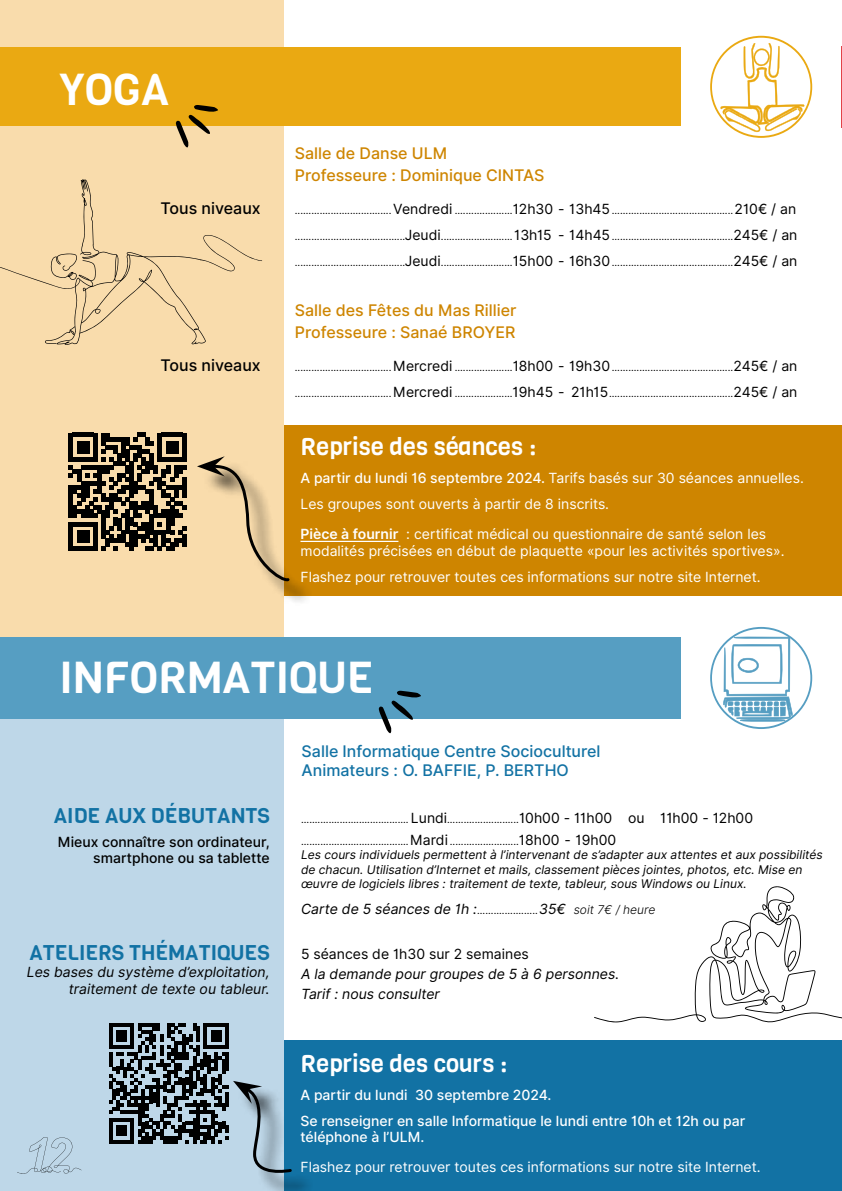
<style>
.page{position:relative;width:842px;height:1191px;background:#fff}
.page>*{position:absolute;margin:0;border:0;box-sizing:border-box;transform-origin:0 0}
.t1{font:44px "Viga";color:#fff}
.t2{font:24px "Viga";color:#fff}
.t3{font:21px "Viga";color:#1272a4}
.t4{font:500 16px/22px "Inter";color:#ce8500}
.t5{font:500 16px/19.2px "Inter";color:#1272a4}
.t6{font:500 16px "Inter";color:#000}
.t7{font:14px/26px "Inter";color:#fff}
.t8{font:italic 14px/16.8px "Inter";color:#000;text-align:right}
.t9{font:500 14px/26px "Inter";color:#fff}
.t10{font:500 14px/16.8px "Inter";color:#000;text-align:right}
.t11{font:14px "Inter";color:#000}
.t12{font:italic 12px/14.4px "Inter";color:#000}
.t13{font:10px "Inter";color:#000}
.s1{font-size:14px}
.s2{font-weight:500}
.s3{font-weight:600}
.s4{font-size:10px}
.s5{font-family:"Inter Light Italic BETA";font-style:normal;font-size:12px}
</style>
<div class="page">
<div style="left:0;top:425px;width:842px;height:170px;background:#ce8500"></div>
<div style="left:0;top:0;width:283px;height:644px;background:#f9dcac"></div>
<div style="left:0;top:1040px;width:842px;height:151px;background:#1272a4"></div>
<div style="left:0;top:688px;width:283px;height:503px;background:#bed7e8"></div>
<div style="left:0;top:47px;width:680px;height:79px;background:#eaa912"></div>
<svg style="left:176px;top:105px;width:42px;height:42px"></svg>
<svg style="left:710px;top:36px;width:102px;height:102px"></svg>
<svg style="left:69px;top:433px;width:117px;height:117px"></svg>
<hr style="left:182px;top:534px;width:4px;height:12px;background:#000">
<div style="left:202px;top:461px;width:111px;height:144px;background:#000;opacity:.75"></div>
<svg style="left:197px;top:456px;width:95px;height:126px"></svg>
<hr style="left:300px;top:541px;width:98px;height:1px;background:#fff">
<div style="left:0;top:637px;width:680px;height:81px;background:#569ec2"></div>
<svg style="left:379px;top:690px;width:42px;height:43px"></svg>
<div style="left:238px;top:1084px;width:77px;height:107px;background:#000;opacity:.75"></div>
<svg style="left:109px;top:1023px;width:184px;height:154px"></svg>
<svg style="left:710px;top:627px;width:102px;height:102px"></svg>
<svg style="left:594px;top:886px;width:248px;height:137px"></svg>
<svg style="left:0;top:179px;width:262px;height:166px"></svg>
<svg style="left:51px;top:253px;width:26px;height:27px"></svg>
<svg style="left:17px;top:1137px;width:65px;height:37px"></svg>
<h1 class="t1" style="left:60px;top:60px;width:111px">YOGA</h1>
<h3 class="t6" style="left:160px;top:197px;width:102px">Tous niveaux</h3>
<h3 class="t6" style="left:160px;top:354px;width:102px">Tous niveaux</h3>
<h3 class="t4" style="left:295px;top:142px;width:251px">Salle de Danse ULM<br>Professeure : Dominique CINTAS</h3>
<p class="t13" style="left:295px;top:203px;width:503px">................................... <span class="s1">Vendredi</span> .....................<span class="s1">12h30 - 13h45</span> ............................................<span class="s1">210€ / an</span></p>
<p class="t13" style="left:295px;top:229px;width:504px">........................................<span class="s1">Jeudi</span>.......................... <span class="s1">13h15 - 14h45</span> ............................................<span class="s1">245€ / an</span></p>
<p class="t13" style="left:295px;top:255px;width:504px">........................................<span class="s1">Jeudi</span>..........................<span class="s1">15h00 - 16h30</span> ............................................<span class="s1">245€ / an</span></p>
<h3 class="t4" style="left:295px;top:299px;width:223px">Salle des Fêtes du Mas Rillier<br>Professeure : Sanaé BROYER</h3>
<p class="t13" style="left:295px;top:360px;width:504px">................................... <span class="s1">Mercredi</span> .....................<span class="s1">18h00 - 19h30</span> ............................................<span class="s1">245€ / an</span></p>
<p class="t13" style="left:295px;top:386px;width:504px">................................... <span class="s1">Mercredi</span> .....................<span class="s1">19h45 - 21h15</span>.............................................<span class="s1">245€ / an</span></p>
<h2 class="t2" style="left:300px;top:431px;width:237px">Reprise des séances :</h2>
<h3 class="t7" style="left:300px;top:465px;width:505px"><span class="s2">A partir du lundi 16 septembre 2024.</span> Tarifs basés sur 30 séances annuelles.<br>Les groupes sont ouverts à partir de 8 inscrits.</h3>
<h3 class="t7" style="left:300px;top:526px;width:485px;line-height:16.8px"><span class="s3">Pièce à fournir</span> : certificat médical ou questionnaire de santé selon les modalités précisées en début de plaquette «pour les activités sportives».</h3>
<h3 class="t7" style="left:300px;top:564px;width:462px">Flashez pour retrouver toutes ces informations sur notre site Internet.</h3>
<h1 class="t1" style="left:60px;top:648px;width:315px">INFORMATIQUE</h1>
<h3 class="t3" style="left:54px;top:801px;width:217px">AIDE AUX DÉBUTANTS</h3>
<h3 class="t10" style="left:58px;top:833px;width:213px">Mieux connaître son ordinateur, smartphone ou sa tablette</h3>
<h3 class="t3" style="left:29px;top:938px;width:242px">ATELIERS THÉMATIQUES</h3>
<h3 class="t8" style="left:27px;top:963px;width:244px">Les bases du système d’exploitation, traitement de texte ou tableur.</h3>
<h3 class="t5" style="left:302px;top:742px;width:300px">Salle Informatique Centre Socioculturel<br>Animateurs : O. BAFFIE, P. BERTHO</h3>
<p class="t13" style="left:301px;top:812px;width:454px">....................................... <span class="s1">Lundi</span>..........................<span class="s1">10h00 - 11h00 ou 11h00 - 12h00</span></p>
<p class="t13" style="left:301px;top:834px;width:317px">.......................................<span class="s1">Mardi</span> .........................<span class="s1">18h00 - 19h00</span></p>
<p class="t12" style="left:301px;top:848px;width:523px">Les cours individuels permettent à l’intervenant de s’adapter aux attentes et aux possibilités de chacun. Utilisation d’Internet et mails, classement pièces jointes, photos, etc. Mise en œuvre de logiciels libres : traitement de texte, tableur, sous Windows ou Linux.</p>
<h3 class="t8" style="left:301px;top:901px;width:356px">Carte de 5 séances de 1h :<span class="s4">......................</span>35€ <span class="s5">soit 7€ / heure</span></h3>
<h3 class="t11" style="left:301px;top:944px;width:229px">5 séances de 1h30 sur 2 semaines</h3>
<h3 class="t8" style="left:301px;top:964px;width:320px;line-height:20px;text-align:left">A la demande pour groupes de 5 à 6 personnes.<br>Tarif : nous consulter</h3>
<h2 class="t2" style="left:300px;top:1047px;width:209px">Reprise des cours :</h2>
<h3 class="t9" style="left:300px;top:1081px;width:446px">A partir du lundi 30 septembre 2024.<br>Se renseigner en salle Informatique le lundi entre 10h et 12h ou par</h3>
<h3 class="t9" style="left:300px;top:1124px;width:125px">téléphone à l’ULM.</h3>
<h3 class="t7" style="left:300px;top:1154px;width:462px">Flashez pour retrouver toutes ces informations sur notre site Internet.</h3>
</div>
